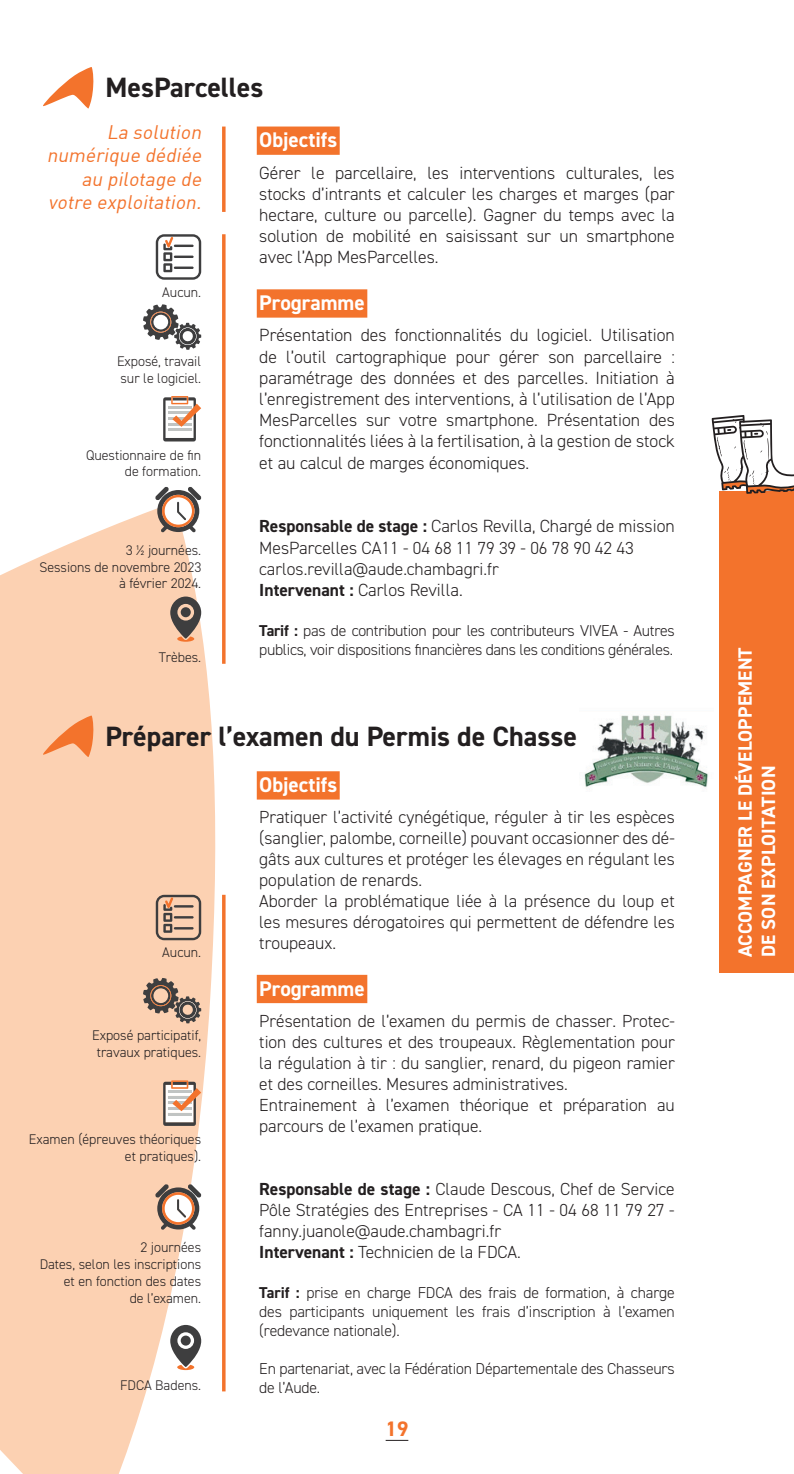
<style>
.page{position:relative;width:794px;height:1474px;background:#fff}
.page>*{position:absolute;margin:0;border:0;box-sizing:border-box;transform-origin:0 0}
.t1{font:700 28px "DIN2014";color:#231f20}
.t2{font:700 21.18px "DIN2014";color:#fff}
.t3{font:700 21px "DIN2014";color:#f3732c}
.t4{font:italic 19.25px/23.1px "DIN";color:#f3732c;text-align:right}
.t5{font:700 19.25px/23.1px "DIN2014";letter-spacing:.01em;color:#fff}
.t6{font:300 17.68px/21.2px "DIN2014";color:#231f20;text-align:justify}
.t7{font:300 17.5px/21px "DIN2014";color:#231f20}
.t8{font:300 15.75px/18.9px "DIN2014";letter-spacing:-.02em;color:#231f20}
.t9{font:300 14px/16.8px "DIN2014";color:#231f20;text-align:right}
.s1{font-weight:700;font-size:17.5px}
.s2{font-size:17.68px}
.s3{font-weight:700}
</style>
<div class="page">
<svg style="left:386px;top:1439px;width:22px;height:1px"></svg>
<div style="left:719px;top:491px;width:75px;height:481px;background:#f3732c"></div>
<svg style="left:0;top:509px;width:216px;height:964px;background:#fcd6bc"></svg>
<svg style="left:43px;top:715px;width:51px;height:42px;background:#f8a878"></svg>
<div style="left:257px;top:771px;width:83px;height:28px;background:#f3732c"></div>
<div style="left:257px;top:974px;width:110px;height:29px;background:#f3732c"></div>
<hr style="left:222px;top:894px;width:3px;height:497px;background:#f3732c">
<svg style="left:155px;top:1183px;width:46px;height:46px"></svg>
<svg style="left:156px;top:894px;width:45px;height:46px;background:#bfa08a"></svg>
<svg style="left:143px;top:977px;width:58px;height:46px;background:#b39784"></svg>
<svg style="left:163px;top:1080px;width:38px;height:45px"></svg>
<img style="left:584px;top:715px;width:125px;height:75px">
<svg style="left:170px;top:1324px;width:31px;height:45px"></svg>
<svg style="left:43px;top:67px;width:51px;height:41px"></svg>
<div style="left:257px;top:126px;width:83px;height:29px;background:#f3732c"></div>
<div style="left:257px;top:289px;width:110px;height:28px;background:#f3732c"></div>
<hr style="left:222px;top:234px;width:3px;height:429px;background:#f3732c">
<hr style="left:222px;top:126px;width:3px;height:86px;background:#f3732c">
<svg style="left:155px;top:487px;width:46px;height:45px"></svg>
<svg style="left:156px;top:234px;width:45px;height:46px"></svg>
<svg style="left:170px;top:596px;width:31px;height:45px"></svg>
<svg style="left:143px;top:304px;width:58px;height:46px"></svg>
<svg style="left:163px;top:396px;width:38px;height:45px"></svg>
<svg style="left:711px;top:415px;width:83px;height:79px"></svg>
<h1 class="t1" style="left:105px;top:69px;width:160px">MesParcelles</h1>
<p class="t2" style="left:259px;top:126px;width:79px">Objectifs</p>
<p class="t6" style="left:259px;top:162px;width:417px">Gérer le parcellaire, les interventions culturales, les stocks d’intrants et calculer les charges et marges (par hectare, culture ou parcelle). Gagner du temps avec la solution de mobilité en saisissant sur un smartphone avec l’App MesParcelles.</p>
<p class="t2" style="left:259px;top:289px;width:107px">Programme</p>
<p class="t6" style="left:259px;top:325px;width:417px">Présentation des fonctionnalités du logiciel. Utilisation de l’outil cartographique pour gérer son parcellaire : paramétrage des données et des parcelles. Initiation à l’enregistrement des interventions, à l’utilisation de l’App MesParcelles sur votre smartphone. Présentation des fonctionnalités liées à la fertilisation, à la gestion de stock et au calcul de marges économiques.</p>
<p class="t4" style="left:47px;top:120px;width:160px">La solution numérique dédiée au pilotage de votre exploitation.</p>
<p class="t9" style="left:162px;top:283px;width:40px">Aucun.</p>
<p class="t9" style="left:117px;top:353px;width:86px;text-align:left">Exposé, travail sur le logiciel.</p>
<p class="t9" style="left:86px;top:446px;width:117px">Questionnaire de fin de formation.</p>
<p class="t9" style="left:39px;top:541px;width:163px">3 ½ journées.<br>Sessions de novembre 2023 à février 2024.</p>
<p class="t9" style="left:159px;top:648px;width:44px">Trèbes.</p>
<p class="t6" style="left:259px;top:515px;width:417px"><span class="s1">Responsable de stage :</span> Carlos Revilla, Chargé de mission</p>
<p class="t7" style="left:259px;top:537px;width:376px"><span class="s2">MesParcelles CA11</span> - 04 68 11 79 39 - 06 78 90 42 43 carlos.revilla@aude.chambagri.fr</p>
<p class="t6" style="left:259px;top:579px;width:205px"><span class="s1">Intervenant :</span> Carlos Revilla.</p>
<p class="t8" style="left:259px;top:621px;width:417px"><span class="s3">Tarif :</span> pas de contribution pour les contributeurs VIVEA - Autres publics, voir dispositions financières dans les conditions générales.</p>
<h1 class="t1" style="left:105px;top:717px;width:473px">Préparer l’examen du Permis de Chasse</h1>
<p class="t2" style="left:259px;top:770px;width:79px">Objectifs</p>
<p class="t7" style="left:259px;top:806px;width:417px">Pratiquer l’activité cynégétique, réguler à tir les espèces (sanglier, palombe, corneille) pouvant occasionner des dé&shy;gâts aux cultures et protéger les élevages en régulant les population de renards.<br>Aborder la problématique liée à la présence du loup et les mesures dérogatoires qui permettent de défendre les troupeaux.</p>
<p class="t2" style="left:259px;top:974px;width:107px">Programme</p>
<p class="t7" style="left:259px;top:1010px;width:417px">Présentation de l’examen du permis de chasser. Protec&shy;tion des cultures et des troupeaux. Règlementation pour la régulation à tir : du sanglier, renard, du pigeon ramier et des corneilles. Mesures administratives.<br>Entrainement à l’examen théorique et préparation au parcours de l’examen pratique.</p>
<p class="t9" style="left:162px;top:944px;width:40px">Aucun.</p>
<p class="t9" style="left:92px;top:1026px;width:110px;text-align:center">Exposé participatif, travaux pratiques.</p>
<p class="t9" style="left:29px;top:1130px;width:174px">Examen (épreuves théoriques et pratiques).</p>
<p class="t9" style="left:40px;top:1238px;width:163px">2 journées<br>Dates, selon les inscriptions et en fonction des dates<br>de l’examen.</p>
<p class="t9" style="left:120px;top:1376px;width:83px">FDCA Badens.</p>
<p class="t7" style="left:259px;top:1178px;width:417px"><span class="s3">Responsable de stage :</span> Claude Descous, Chef de Service Pôle Stratégies des Entreprises - CA 11 - 04 68 11 79 27 - fanny.juanole@aude.chambagri.fr<br><span class="s3">Intervenant :</span> Technicien de la FDCA.</p>
<p class="t8" style="left:259px;top:1283px;width:417px;text-align:justify"><span class="s3">Tarif :</span> prise en charge FDCA des frais de formation, à charge des participants uniquement les frais d’inscription à l’examen (redevance nationale).</p>
<p class="t8" style="left:259px;top:1358px;width:417px">En partenariat, avec la Fédération Départementale des Chasseurs de l’Aude.</p>
<p class="t3" style="left:386px;top:1414px;width:24px">19</p>
<p class="t5" style="left:733px;top:957px;width:311px;rotate:-90deg">ACCOMPAGNER LE DÉVELOPPEMENT<br>DE SON EXPLOITATION</p>
</div>
